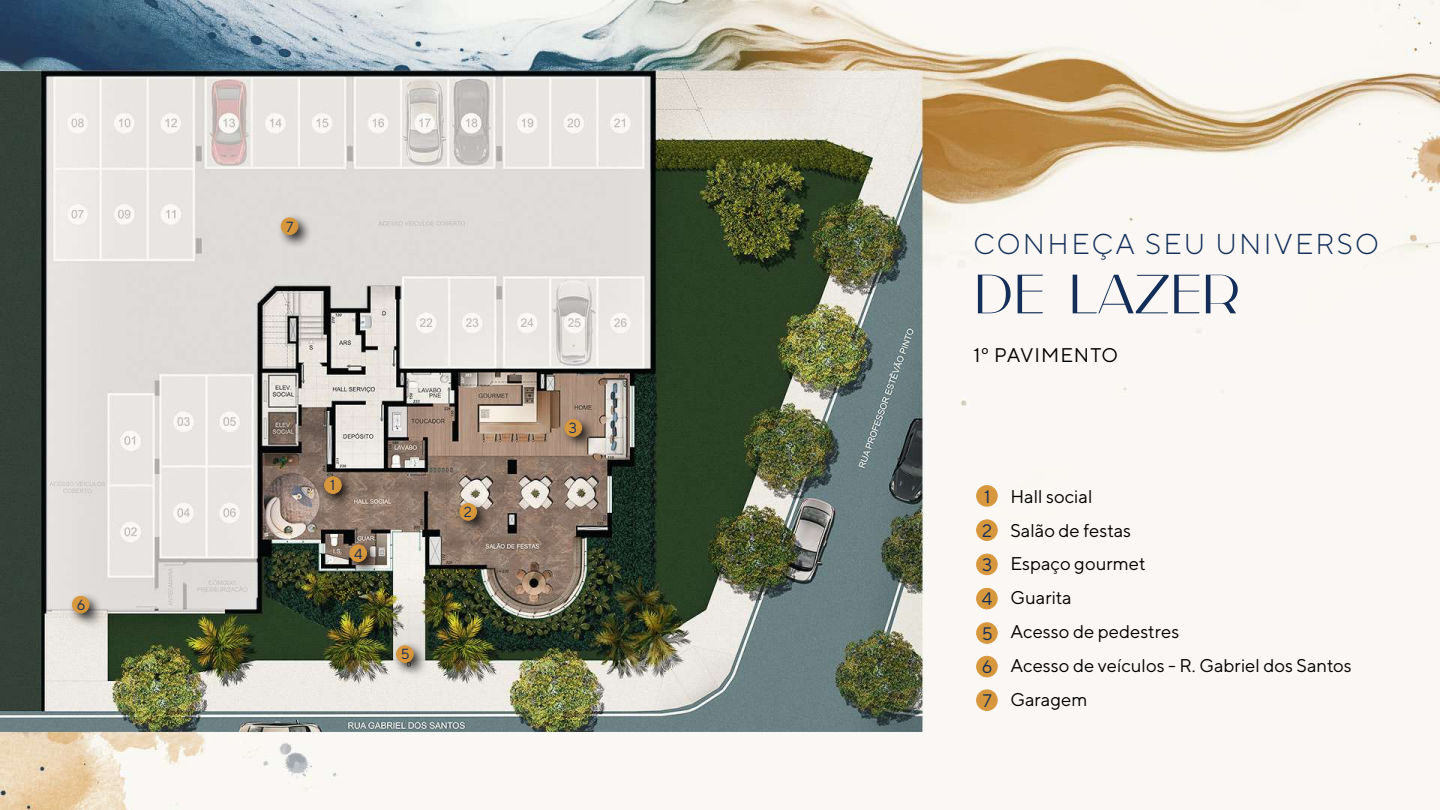
<style>
.page{position:relative;width:1440px;height:810px;background:#fff}
.page>*{position:absolute;margin:0;border:0;box-sizing:border-box;transform-origin:0 0}
.t1{font:300 56.25px "Carla Sans";color:#122e59}
.t2{font:300 28.72px "TT Norms";letter-spacing:.08em;color:#122e59}
.t3{font:19.8px "TT Norms";letter-spacing:.05em;color:#000}
.t4{font:18.45px/33.8px "TT Norms";color:#000}
.t5{font:18.15px/34px "TT Norms";color:#122e59}
.t6{font:14.62px "TT Norms";color:#122e59}
</style>
<div class="page">
<img style="left:0;top:0;width:1440px;height:810px">
<div style="left:320px;top:472px;width:35px;height:35px;background:#000;opacity:.8"></div>
<div style="left:325px;top:477px;width:16px;height:16px;background:#d7973c;border-radius:50%"></div>
<div style="left:324px;top:476px;width:18px;height:18px;border:1px solid #d7973c;border-radius:50%"></div>
<div style="left:455px;top:499px;width:35px;height:35px;background:#000;opacity:.8"></div>
<div style="left:460px;top:504px;width:17px;height:16px;background:#d7973c;border-radius:50%"></div>
<div style="left:460px;top:503px;width:17px;height:18px;border:1px solid #d7973c;border-radius:50%"></div>
<div style="left:561px;top:415px;width:34px;height:35px;background:#000;opacity:.8"></div>
<div style="left:565px;top:420px;width:17px;height:16px;background:#d7973c;border-radius:50%"></div>
<div style="left:565px;top:419px;width:17px;height:18px;border:1px solid #d7973c;border-radius:50%"></div>
<div style="left:345px;top:540px;width:35px;height:35px;background:#000;opacity:.8"></div>
<div style="left:350px;top:545px;width:17px;height:17px;background:#d7973c;border-radius:50%"></div>
<div style="left:350px;top:545px;width:17px;height:17px;border:1px solid #d7973c;border-radius:50%"></div>
<div style="left:335px;top:483px;width:19px;height:27px;background:#000;opacity:.8"></div>
<div style="left:467px;top:510px;width:24px;height:27px;background:#000;opacity:.8"></div>
<div style="left:573px;top:426px;width:23px;height:28px;background:#000;opacity:.8"></div>
<div style="left:358px;top:551px;width:24px;height:27px;background:#000;opacity:.8"></div>
<div style="left:392px;top:641px;width:35px;height:35px;background:#000;opacity:.8"></div>
<div style="left:397px;top:646px;width:16px;height:16px;background:#d7973c;border-radius:50%"></div>
<div style="left:396px;top:645px;width:18px;height:18px;border:1px solid #d7973c;border-radius:50%"></div>
<div style="left:68px;top:592px;width:35px;height:35px;background:#000;opacity:.8"></div>
<div style="left:72px;top:596px;width:17px;height:17px;background:#d7973c;border-radius:50%"></div>
<div style="left:72px;top:596px;width:17px;height:17px;border:1px solid #d7973c;border-radius:50%"></div>
<div style="left:277px;top:213px;width:35px;height:35px;background:#000;opacity:.8"></div>
<div style="left:281px;top:218px;width:17px;height:17px;background:#d7973c;border-radius:50%"></div>
<div style="left:281px;top:218px;width:17px;height:17px;border:1px solid #d7973c;border-radius:50%"></div>
<div style="left:405px;top:652px;width:24px;height:28px;background:#000;opacity:.8"></div>
<div style="left:80px;top:603px;width:24px;height:27px;background:#000;opacity:.8"></div>
<div style="left:290px;top:224px;width:23px;height:27px;background:#000;opacity:.8"></div>
<div style="left:977px;top:486px;width:20px;height:20px;background:#d7973c;border-radius:50%"></div>
<div style="left:976px;top:485px;width:22px;height:21px;border:1px solid #d7973c;border-radius:50%"></div>
<div style="left:977px;top:520px;width:20px;height:20px;background:#d7973c;border-radius:50%"></div>
<div style="left:976px;top:520px;width:22px;height:21px;border:1px solid #d7973c;border-radius:50%"></div>
<div style="left:977px;top:554px;width:20px;height:21px;background:#d7973c;border-radius:50%"></div>
<div style="left:976px;top:554px;width:22px;height:21px;border:1px solid #d7973c;border-radius:50%"></div>
<div style="left:977px;top:588px;width:20px;height:21px;background:#d7973c;border-radius:50%"></div>
<div style="left:976px;top:588px;width:22px;height:21px;border:1px solid #d7973c;border-radius:50%"></div>
<div style="left:977px;top:623px;width:20px;height:20px;background:#d7973c;border-radius:50%"></div>
<div style="left:976px;top:622px;width:22px;height:22px;border:1px solid #d7973c;border-radius:50%"></div>
<div style="left:977px;top:656px;width:20px;height:21px;background:#d7973c;border-radius:50%"></div>
<div style="left:976px;top:656px;width:22px;height:21px;border:1px solid #d7973c;border-radius:50%"></div>
<div style="left:977px;top:690px;width:20px;height:20px;background:#d7973c;border-radius:50%"></div>
<div style="left:976px;top:690px;width:22px;height:21px;border:1px solid #d7973c;border-radius:50%"></div>
<p class="t6" style="left:77px;top:596px;width:10px">6</p>
<p class="t6" style="left:286px;top:217px;width:9px">7</p>
<p class="t6" style="left:330px;top:476px;width:7px">1</p>
<p class="t6" style="left:354px;top:544px;width:10px">4</p>
<p class="t6" style="left:401px;top:645px;width:10px">5</p>
<p class="t6" style="left:464px;top:503px;width:10px">2</p>
<p class="t6" style="left:569px;top:419px;width:10px">3</p>
<h2 class="t2" style="left:974px;top:226px;width:407px">CONHEÇA SEU UNIVERSO</h2>
<h1 class="t1" style="left:974px;top:248px;width:268px">DE LAZER</h1>
<p class="t3" style="left:974px;top:343px;width:146px">1º PAVIMENTO</p>
<p class="t5" style="left:982px;top:479px;width:13px">1<br>2<br>3<br>4<br>5<br>6<br>7</p>
<p class="t4" style="left:1010px;top:479px;width:343px">Hall social<br>Salão de festas<br>Espaço gourmet<br>Guarita<br>Acesso de pedestres<br>Acesso de veículos - R. Gabriel dos Santos<br>Garagem</p>
</div>
